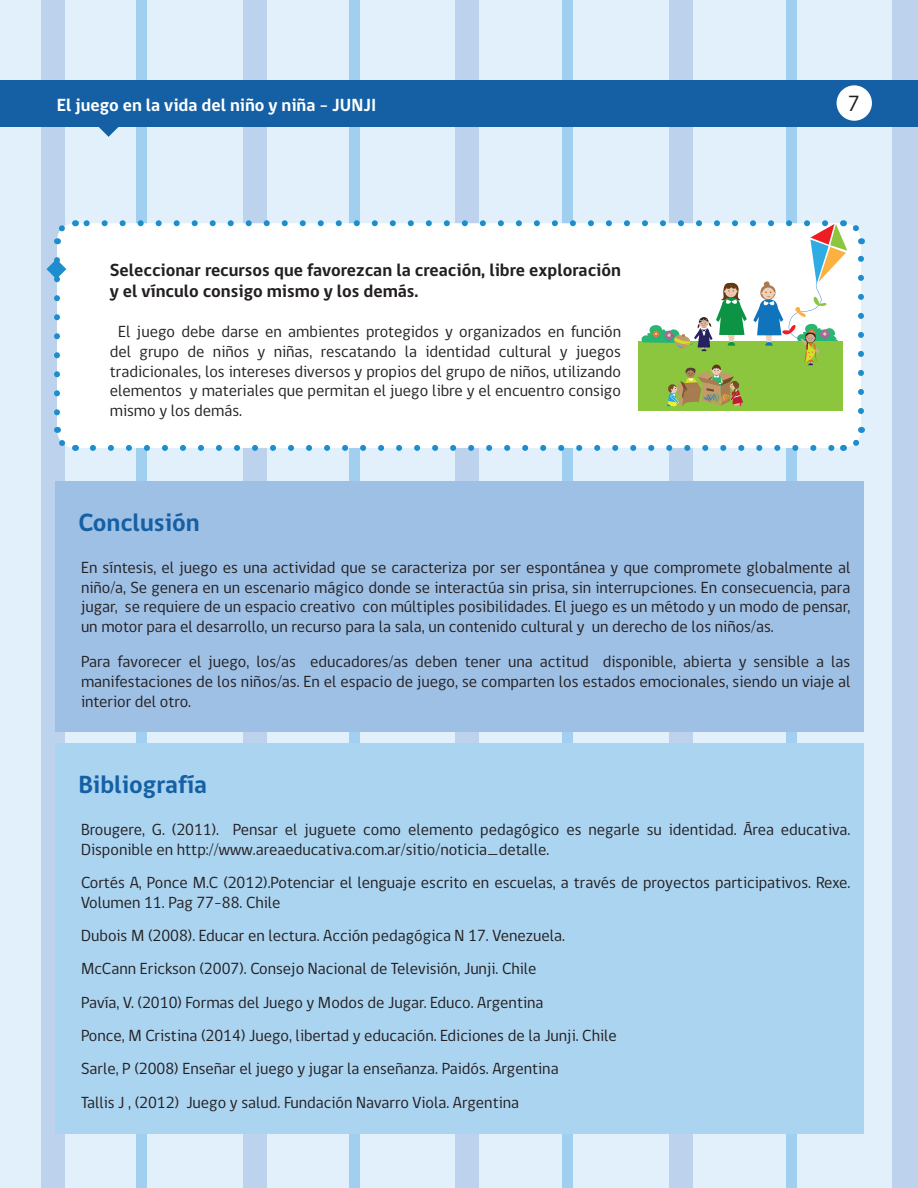
<style>
.page{position:relative;width:918px;height:1188px;background:#fff}
.page>*{position:absolute;margin:0;border:0;box-sizing:border-box;transform-origin:0 0}
.t1{font:700 25.5px "gob CL";color:#1560a4}
.t2{font:22.5px "gob CL";color:#231f20}
.t3{font:700 18px/21.6px "gob CL";color:#231f20}
.t4{font:700 18px "gob CL";color:#fff}
.t5{font:16.5px/19.8px "gob CL";color:#231f20;text-align:justify}
</style>
<div class="page">
<div style="left:0;top:0;width:915px;height:1188px;background:#e1f0fa"></div>
<div style="left:41px;top:0;width:24px;height:1188px;background:#bdd3ed"></div>
<div style="left:137px;top:0;width:10px;height:1188px;background:#a0cfef"></div>
<div style="left:243px;top:0;width:24px;height:1188px;background:#bdd3ed"></div>
<div style="left:349px;top:0;width:11px;height:1188px;background:#a0cfef"></div>
<div style="left:455px;top:0;width:24px;height:1188px;background:#bdd3ed"></div>
<div style="left:562px;top:0;width:11px;height:1188px;background:#a0cfef"></div>
<div style="left:669px;top:0;width:24px;height:1188px;background:#bdd3ed"></div>
<div style="left:786px;top:0;width:11px;height:1188px;background:#a0cfef"></div>
<div style="left:892px;top:0;width:26px;height:1188px;background:#bdd3ed"></div>
<div style="left:57px;top:223px;width:804px;height:225px;background:#fff;border-radius:18px"></div>
<svg style="left:93px;top:445px;width:741px;height:6px"></svg>
<svg style="left:54px;top:427px;width:22px;height:24px"></svg>
<svg style="left:843px;top:427px;width:22px;height:24px"></svg>
<svg style="left:54px;top:220px;width:22px;height:24px"></svg>
<svg style="left:46px;top:259px;width:20px;height:157px"></svg>
<div style="left:0;top:80px;width:918px;height:46px;background:#1560a4"></div>
<div style="left:837px;top:85px;width:35px;height:36px;background:#fff;border-radius:50%"></div>
<svg style="left:98px;top:126px;width:22px;height:11px"></svg>
<div style="left:55px;top:482px;width:809px;height:250px;background:#9fc0e5"></div>
<div style="left:55px;top:744px;width:809px;height:390px;background:#abd4f1"></div>
<svg style="left:84px;top:217px;width:780px;height:194px"></svg>
<p class="t4" style="left:57px;top:93px;width:321px">El juego en la vida del niño y niña - JUNJI</p>
<p class="t2" style="left:848px;top:88px;width:14px">7</p>
<p class="t3" style="left:110px;top:259px;width:513px">Seleccionar recursos que favorezcan la creación, libre exploración y el vínculo consigo mismo y los demás.</p>
<p class="t5" style="left:110px;top:322px;width:513px;text-indent:9px">El juego debe darse en ambientes protegidos y organizados en función del grupo de niños y niñas, rescatando la identidad cultural y juegos tradicionales, los intereses diversos y propios del grupo de niños, utilizando elementos y materiales que permitan el juego libre y el encuentro consigo mismo y los demás.</p>
<p class="t1" style="left:78px;top:505px;width:123px">Conclusión</p>
<p class="t5" style="left:81px;top:558px;width:771px">En síntesis, el juego es una actividad que se caracteriza por ser espontánea y que compromete globalmente al niño/a, Se genera en un escenario mágico donde se interactúa sin prisa, sin interrupciones. En consecuencia, para jugar, se requiere de un espacio creativo con múltiples posibilidades. El juego es un método y un modo de pensar, un motor para el desarrollo, un recurso para la sala, un contenido cultural y un derecho de los niños/as.</p>
<p class="t5" style="left:81px;top:652px;width:771px">Para favorecer el juego, los/as educadores/as deben tener una actitud disponible, abierta y sensible a las manifestaciones de los niños/as. En el espacio de juego, se comparten los estados emocionales, siendo un viaje al interior del otro.</p>
<p class="t1" style="left:78px;top:767px;width:130px">Bibliografía</p>
<p class="t5" style="left:81px;top:820px;width:771px">Brougere, G. (2011). Pensar el juguete como elemento pedagógico es negarle su identidad. Área educativa.<br>Disponible en http://www.areaeducativa.com.ar/sitio/noticia_detalle.</p>
<p class="t5" style="left:81px;top:873px;width:771px">Cortés A, Ponce M.C (2012).Potenciar el lenguaje escrito en escuelas, a través de proyectos participativos. Rexe.<br>Volumen 11. Pag 77-88. Chile</p>
<p class="t5" style="left:81px;top:926px;width:486px">Dubois M (2008). Educar en lectura. Acción pedagógica N 17. Venezuela.</p>
<p class="t5" style="left:81px;top:959px;width:457px">McCann Erickson (2007). Consejo Nacional de Televisión, Junji. Chile</p>
<p class="t5" style="left:81px;top:993px;width:464px">Pavía, V. (2010) Formas del Juego y Modos de Jugar. Educo. Argentina</p>
<p class="t5" style="left:81px;top:1026px;width:537px">Ponce, M Cristina (2014) Juego, libertad y educación. Ediciones de la Junji. Chile</p>
<p class="t5" style="left:81px;top:1059px;width:479px">Sarle, P (2008) Enseñar el juego y jugar la enseñanza. Paidós. Argentina</p>
<p class="t5" style="left:81px;top:1093px;width:440px">Tallis J , (2012) Juego y salud. Fundación Navarro Viola. Argentina</p>
</div>
